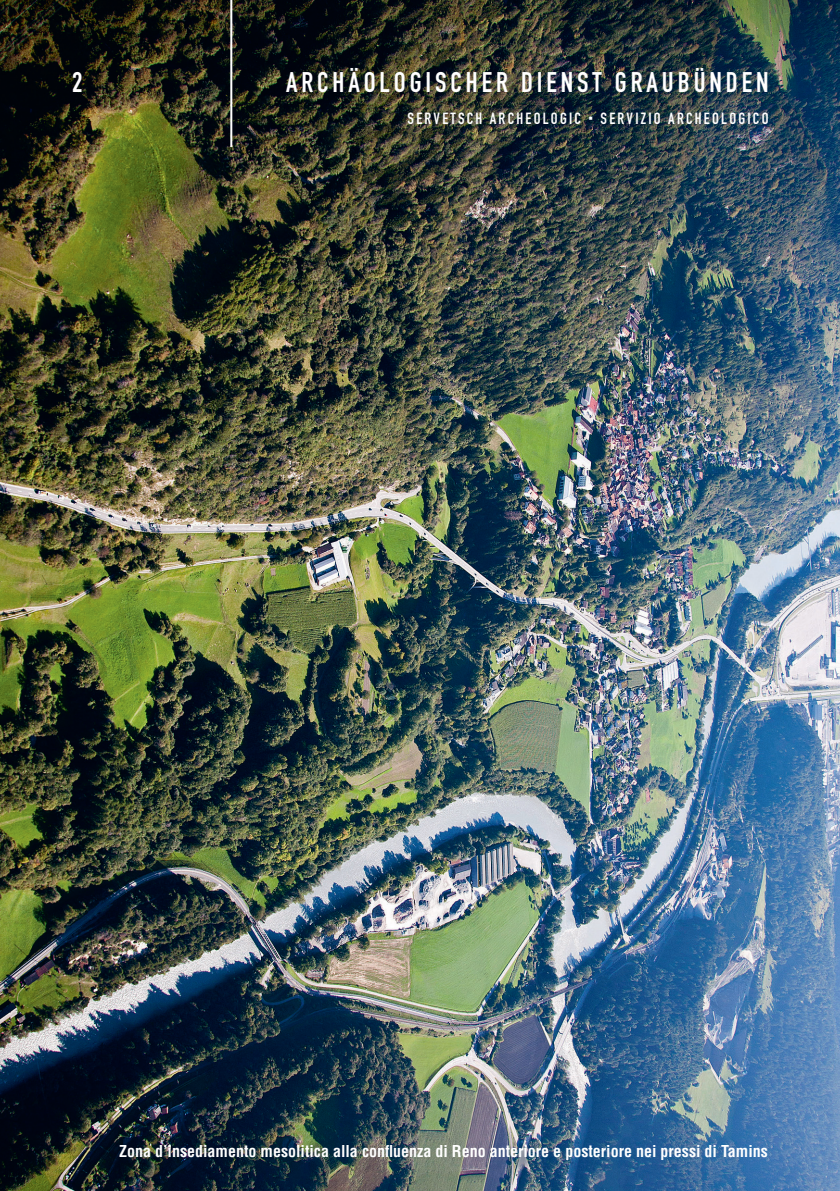
<style>
.page{position:relative;width:840px;height:1191px;background:#fff}
.page>*{position:absolute;margin:0;border:0;box-sizing:border-box;transform-origin:0 0}
.t1{font:28px "DIN Engschrift Std";letter-spacing:.14em;color:#fff}
.t2{font:700 condensed 16px "Helvetica LT Std";color:#fff}
.t3{font:16px "DIN Engschrift Std";letter-spacing:.14em;color:#fff}
</style>
<div class="page">
<img style="left:0;top:0;width:839px;height:1191px">
<hr style="left:230px;top:0;width:2px;height:147px;background:#fff">
<h1 class="t1" style="left:72px;top:66px;width:12px">2</h1>
<h1 class="t1" style="left:286px;top:66px;width:484px">ARCHÄOLOGISCHER DIENST GRAUBÜNDEN</h1>
<p class="t3" style="left:407px;top:109px;width:362px">SERVETSCH ARCHEOLOGIC SERVIZIO ARCHEOLOGICO</p>
<p class="t2" style="left:119px;top:1140px;width:650px">Zona d’insediamento mesolitica alla confluenza di Reno anteriore e posteriore nei pressi di Tamins</p>
</div>
